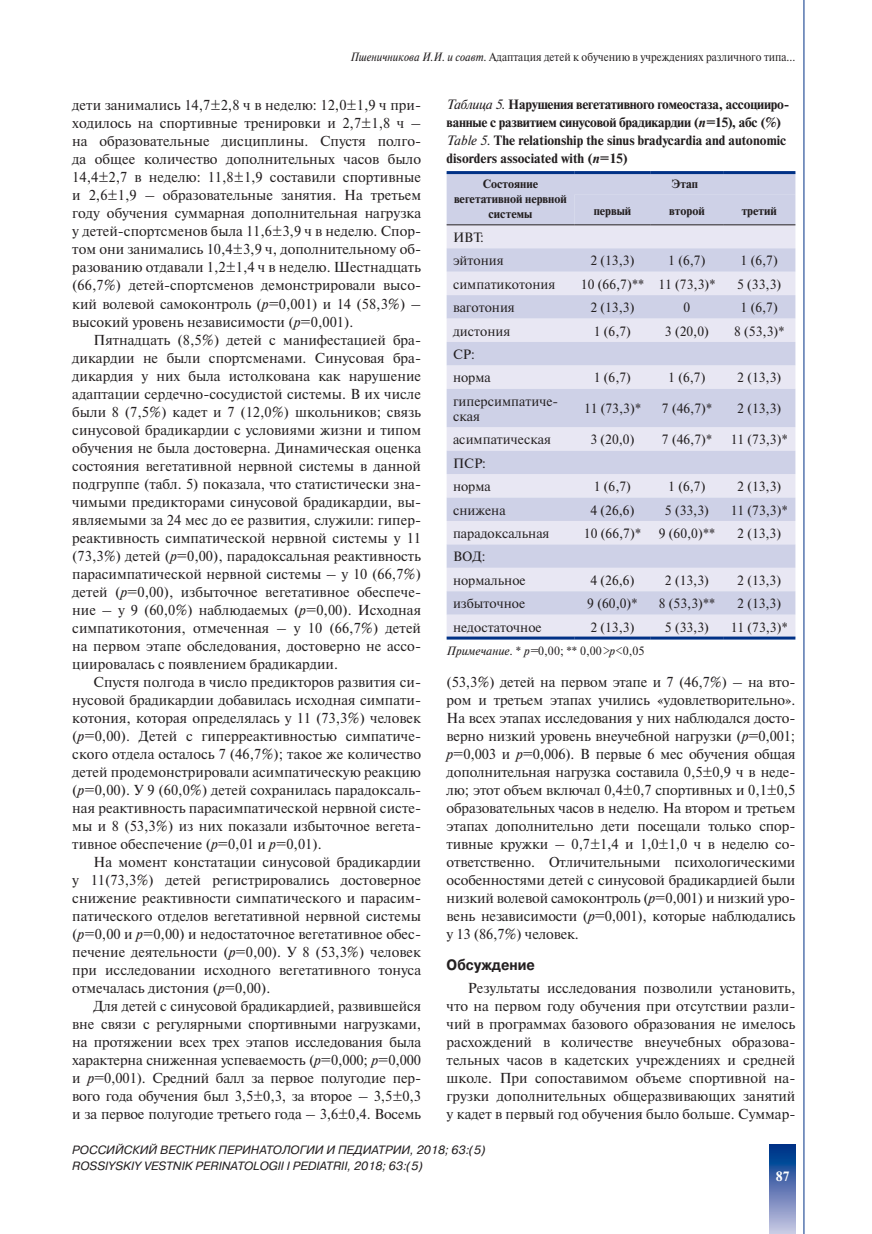
<style>
.page{position:relative;width:872px;height:1234px;background:#fff}
.page>*{position:absolute;margin:0;border:0;box-sizing:border-box;transform-origin:0 0}
.t1{font:700 15px "Pragmatica C";color:#231f20;scale:.9 1}
.t2{font:14.4px/18px "Newton C";color:#231f20;text-align:justify}
.t3{font:13.5px/23.4px "Newton C";color:#231f20}
.t4{font:700 13.5px/18px "Newton C";letter-spacing:-.02em;color:#231f20}
.t5{font:700 13.5px "Newton C";color:#fff}
.t6{font:italic 12px/16.5px "Pragmatica C";color:#231f20}
.t7{font:12px "Newton C";color:#231f20;scale:.9 1}
.t8{font:700 12px/15px "Newton C";color:#231f20;text-align:center}
.t9{font:italic 12px "Newton C";color:#231f20}
.s1{font-style:italic}
.s2{font-weight:400;font-style:italic}
.s3{font-style:normal}
</style>
<div class="page">
<svg style="left:770px;top:1144px;width:25px;height:89px;background:#5a78b3"></svg>
<hr style="left:803px;top:0;width:1px;height:1233px;background:#003186">
<div style="left:446px;top:174px;width:349px;height:50px;background:#ced1e7"></div>
<div style="left:446px;top:225px;width:349px;height:411px;background:#e8e7f3"></div>
<svg style="left:446px;top:248px;width:349px;height:366px;background:#d9dbec"></svg>
<hr style="left:446px;top:636px;width:128px;height:3px;background:#003186">
<hr style="left:574px;top:636px;width:77px;height:3px;background:#003186">
<hr style="left:651px;top:636px;width:72px;height:3px;background:#003186">
<hr style="left:723px;top:636px;width:72px;height:3px;background:#003186">
<hr style="left:446px;top:171px;width:128px;height:3px;background:#003186">
<hr style="left:574px;top:171px;width:77px;height:3px;background:#003186">
<hr style="left:651px;top:171px;width:72px;height:3px;background:#003186">
<hr style="left:723px;top:171px;width:72px;height:3px;background:#003186">
<hr style="left:446px;top:224px;width:128px;height:1px;background:#231f20">
<hr style="left:574px;top:224px;width:77px;height:1px;background:#231f20">
<hr style="left:651px;top:224px;width:72px;height:1px;background:#231f20">
<hr style="left:723px;top:224px;width:72px;height:1px;background:#231f20">
<p class="t7" style="left:350px;top:50px;width:496px"><span class="s1">Пшеничникова И.И. и соавт.</span> Адаптация детей к обучению в учреждениях различного типа...</p>
<p class="t2" style="left:72px;top:96px;width:350px">дети занимались 14,7±2,8 ч в неделю: 12,0±1,9 ч при&shy;ходилось на спортивные тренировки и 2,7±1,8 ч – на образовательные дисциплины. Спустя полго&shy;да общее количество дополнительных часов было 14,4±2,7 в неделю: 11,8±1,9 составили спортивные и 2,6±1,9 – образовательные занятия. На третьем году обучения суммарная дополнительная нагрузка у детей-спортсменов была 11,6±3,9 ч в неделю. Спор&shy;том они занимались 10,4±3,9 ч, дополнительному об&shy;разованию отдавали 1,2±1,4 ч в неделю. Шестнадцать (66,7%) детей-спортсменов демонстрировали высо&shy;кий волевой самоконтроль (<span class="s1">р</span>=0,001) и 14 (58,3%) – высокий уровень независимости (<span class="s1">р</span>=0,001).</p>
<p class="t2" style="left:72px;top:330px;width:350px;text-indent:21px">Пятнадцать (8,5%) детей с манифестацией бра&shy;дикардии не были спортсменами. Синусовая бра&shy;дикардия у них была истолкована как нарушение адаптации сердечно-сосудистой системы. В их числе были 8 (7,5%) кадет и 7 (12,0%) школьников; связь синусовой брадикардии с условиями жизни и типом обучения не была достоверна. Динамическая оценка состояния вегетативной нервной системы в данной подгруппе (табл. 5) показала, что статистически зна&shy;чимыми предикторами синусовой брадикардии, вы&shy;являемыми за 24 мес до ее развития, служили: гипер&shy;реактивность симпатической нервной системы у 11 (73,3%) детей (<span class="s1">р</span>=0,00), парадоксальная реактивность парасимпатической нервной системы – у 10 (66,7%) детей (<span class="s1">р</span>=0,00), избыточное вегетативное обеспече&shy;ние – у 9 (60,0%) наблюдаемых (<span class="s1">р</span>=0,00). Исходная симпатикотония, отмеченная – у 10 (66,7%) детей на первом этапе обследования, достоверно не ассо&shy;циировалась с появлением брадикардии.</p>
<p class="t2" style="left:72px;top:672px;width:350px;text-indent:21px">Спустя полгода в число предикторов развития си&shy;нусовой брадикардии добавилась исходная симпати&shy;котония, которая определялась у 11 (73,3%) человек (<span class="s1">р</span>=0,00). Детей с гиперреактивностью симпатиче&shy;ского отдела осталось 7 (46,7%); такое же количество детей продемонстрировали асимпатическую реакцию (<span class="s1">р</span>=0,00). У 9 (60,0%) детей сохранилась парадоксаль&shy;ная реактивность парасимпатической нервной систе&shy;мы и 8 (53,3%) из них показали избыточное вегета&shy;тивное обеспечение (<span class="s1">р</span>=0,01 и <span class="s1">р</span>=0,01).</p>
<p class="t2" style="left:72px;top:852px;width:350px;text-indent:21px">На момент констатации синусовой брадикардии у 11(73,3%) детей регистрировались достоверное снижение реактивности симпатического и парасим&shy;патического отделов вегетативной нервной системы (<span class="s1">р</span>=0,00 и <span class="s1">р</span>=0,00) и недостаточное вегетативное обес&shy;печение деятельности (<span class="s1">р</span>=0,00). У 8 (53,3%) человек при исследовании исходного вегетативного тонуса отмечалась дистония (<span class="s1">р</span>=0,00).</p>
<p class="t2" style="left:72px;top:996px;width:350px;text-indent:21px">Для детей c синусовой брадикардией, развившейся вне связи с регулярными спортивными нагрузками, на протяжении всех трех этапов исследования была характерна сниженная успеваемость (<span class="s1">р</span>=0,000; <span class="s1">р</span>=0,000 и <span class="s1">р</span>=0,001). Средний балл за первое полугодие пер&shy;вого года обучения был 3,5±0,3, за второе – 3,5±0,3 и за первое полугодие третьего года – 3,6±0,4. Восемь</p>
<p class="t4" style="left:446px;top:95px;width:344px"><span class="s2">Таблица 5.</span> Нарушения вегетативного гомеостаза, ассоцииро&shy;ванные с развитием синусовой брадикардии (<span class="s1">n=</span>15), абс (%)<br><span class="s2">Table 5.</span> The relationship the sinus bradycardia and autonomic disorders associated with (<span class="s1">n</span>=15)</p>
<p class="t8" style="left:454px;top:177px;width:114px">Состояние вегетативной нервной системы</p>
<p class="t8" style="left:671px;top:177px;width:28px">Этап</p>
<p class="t8" style="left:594px;top:203px;width:39px">первый</p>
<p class="t8" style="left:669px;top:203px;width:37px">второй</p>
<p class="t8" style="left:741px;top:203px;width:37px">третий</p>
<p class="t3" style="left:453px;top:225px;width:52px">ИВТ: эйтония</p>
<p class="t3" style="left:590px;top:249px;width:46px">2 (13,3)</p>
<p class="t3" style="left:668px;top:249px;width:39px">1 (6,7)</p>
<p class="t3" style="left:740px;top:249px;width:39px">1 (6,7)</p>
<p class="t3" style="left:453px;top:272px;width:104px">симпатикотония</p>
<p class="t3" style="left:581px;top:272px;width:136px">10 (66,7)** 11 (73,3)*</p>
<p class="t3" style="left:737px;top:272px;width:46px">5 (33,3)</p>
<p class="t3" style="left:453px;top:296px;width:63px">ваготония</p>
<p class="t3" style="left:590px;top:296px;width:46px">2 (13,3)</p>
<p class="t3" style="left:683px;top:296px;width:8px">0</p>
<p class="t3" style="left:740px;top:296px;width:39px">1 (6,7)</p>
<p class="t3" style="left:453px;top:319px;width:59px">дистония</p>
<p class="t3" style="left:594px;top:319px;width:39px">1 (6,7)</p>
<p class="t3" style="left:665px;top:319px;width:46px">3 (20,0)</p>
<p class="t3" style="left:734px;top:319px;width:52px">8 (53,3)*</p>
<p class="t3" style="left:453px;top:342px;width:39px">СР: норма</p>
<p class="t3" style="left:594px;top:366px;width:39px">1 (6,7)</p>
<p class="t3" style="left:668px;top:366px;width:39px">1 (6,7)</p>
<p class="t3" style="left:737px;top:366px;width:46px">2 (13,3)</p>
<p class="t3" style="left:453px;top:393px;width:107px;line-height:15px">гиперсимпатиче&shy;ская</p>
<p class="t3" style="left:584px;top:397px;width:59px">11 (73,3)*</p>
<p class="t3" style="left:662px;top:397px;width:52px">7 (46,7)*</p>
<p class="t3" style="left:737px;top:397px;width:46px">2 (13,3)</p>
<p class="t3" style="left:453px;top:428px;width:100px">асимпатическая</p>
<p class="t3" style="left:590px;top:428px;width:46px">3 (20,0)</p>
<p class="t3" style="left:662px;top:428px;width:52px">7 (46,7)*</p>
<p class="t3" style="left:730px;top:428px;width:59px">11 (73,3)*</p>
<p class="t3" style="left:453px;top:451px;width:39px">ПСР: норма</p>
<p class="t3" style="left:594px;top:475px;width:39px">1 (6,7)</p>
<p class="t3" style="left:668px;top:475px;width:39px">1 (6,7)</p>
<p class="t3" style="left:737px;top:475px;width:46px">2 (13,3)</p>
<p class="t3" style="left:453px;top:498px;width:54px">снижена</p>
<p class="t3" style="left:590px;top:498px;width:46px">4 (26,6)</p>
<p class="t3" style="left:665px;top:498px;width:46px">5 (33,3)</p>
<p class="t3" style="left:730px;top:498px;width:59px">11 (73,3)*</p>
<p class="t3" style="left:453px;top:521px;width:98px">парадоксальная</p>
<p class="t3" style="left:584px;top:521px;width:59px">10 (66,7)*</p>
<p class="t3" style="left:658px;top:521px;width:58px">9 (60,0)**</p>
<p class="t3" style="left:737px;top:521px;width:46px">2 (13,3)</p>
<p class="t3" style="left:453px;top:545px;width:74px">ВОД: нормальное</p>
<p class="t3" style="left:590px;top:568px;width:46px">4 (26,6)</p>
<p class="t3" style="left:665px;top:568px;width:46px">2 (13,3)</p>
<p class="t3" style="left:737px;top:568px;width:46px">2 (13,3)</p>
<p class="t3" style="left:453px;top:592px;width:74px">избыточное</p>
<p class="t3" style="left:587px;top:592px;width:52px">9 (60,0)*</p>
<p class="t3" style="left:658px;top:592px;width:58px">8 (53,3)**</p>
<p class="t3" style="left:737px;top:592px;width:46px">2 (13,3)</p>
<p class="t3" style="left:453px;top:615px;width:90px">недостаточное</p>
<p class="t3" style="left:590px;top:615px;width:46px">2 (13,3)</p>
<p class="t3" style="left:664px;top:615px;width:46px">5 (33,3)</p>
<p class="t3" style="left:730px;top:615px;width:59px">11 (73,3)*</p>
<p class="t9" style="left:446px;top:643px;width:199px">Примечание. <span class="s3">*</span> р=<span class="s3">0,00; ** 0,00</span>&gt;р&lt;<span class="s3">0,05</span></p>
<p class="t2" style="left:446px;top:672px;width:350px">(53,3%) детей на первом этапе и 7 (46,7%) – на вто&shy;ром и третьем этапах учились «удовлетворительно».<br>На всех этапах исследования у них наблюдался досто&shy;верно низкий уровень внеучебной нагрузки (<span class="s1">р</span>=0,001; <span class="s1">р</span>=0,003 и <span class="s1">р</span>=0,006). В первые 6 мес обучения общая дополнительная нагрузка составила 0,5±0,9 ч в неде&shy;лю; этот объем включал 0,4±0,7 спортивных и 0,1±0,5 образовательных часов в неделю. На втором и третьем этапах дополнительно дети посещали только спор&shy;тивные кружки – 0,7±1,4 и 1,0±1,0 ч в неделю со&shy;ответственно. Отличительными психологическими особенностями детей с синусовой брадикардией были низкий волевой самоконтроль (<span class="s1">р</span>=0,001) и низкий уро&shy;вень независимости (<span class="s1">р</span>=0,001), которые наблюдались у 13 (86,7%) человек.</p>
<p class="t1" style="left:446px;top:956px;width:100px">Обсуждение</p>
<p class="t2" style="left:446px;top:978px;width:350px;text-indent:21px">Результаты исследования позволили установить, что на первом году обучения при отсутствии разли&shy;чий в программах базового образования не имелось расхождений в количестве внеучебных образова&shy;тельных часов в кадетских учреждениях и средней школе. При сопоставимом объеме спортивной на&shy;грузки дополнительных общеразвивающих занятий у кадет в первый год обучения было больше. Суммар-</p>
<p class="t6" style="left:72px;top:1141px;width:415px">РОССИЙСКИЙ ВЕСТНИК ПЕРИНАТОЛОГИИ И ПЕДИАТРИИ, 2018; 63:(5)<br>ROSSIYSKIY VESTNIK PERINATOLOGII I PEDIATRII, 2018; 63:(5)</p>
<p class="t5" style="left:775px;top:1168px;width:15px">87</p>
</div>
